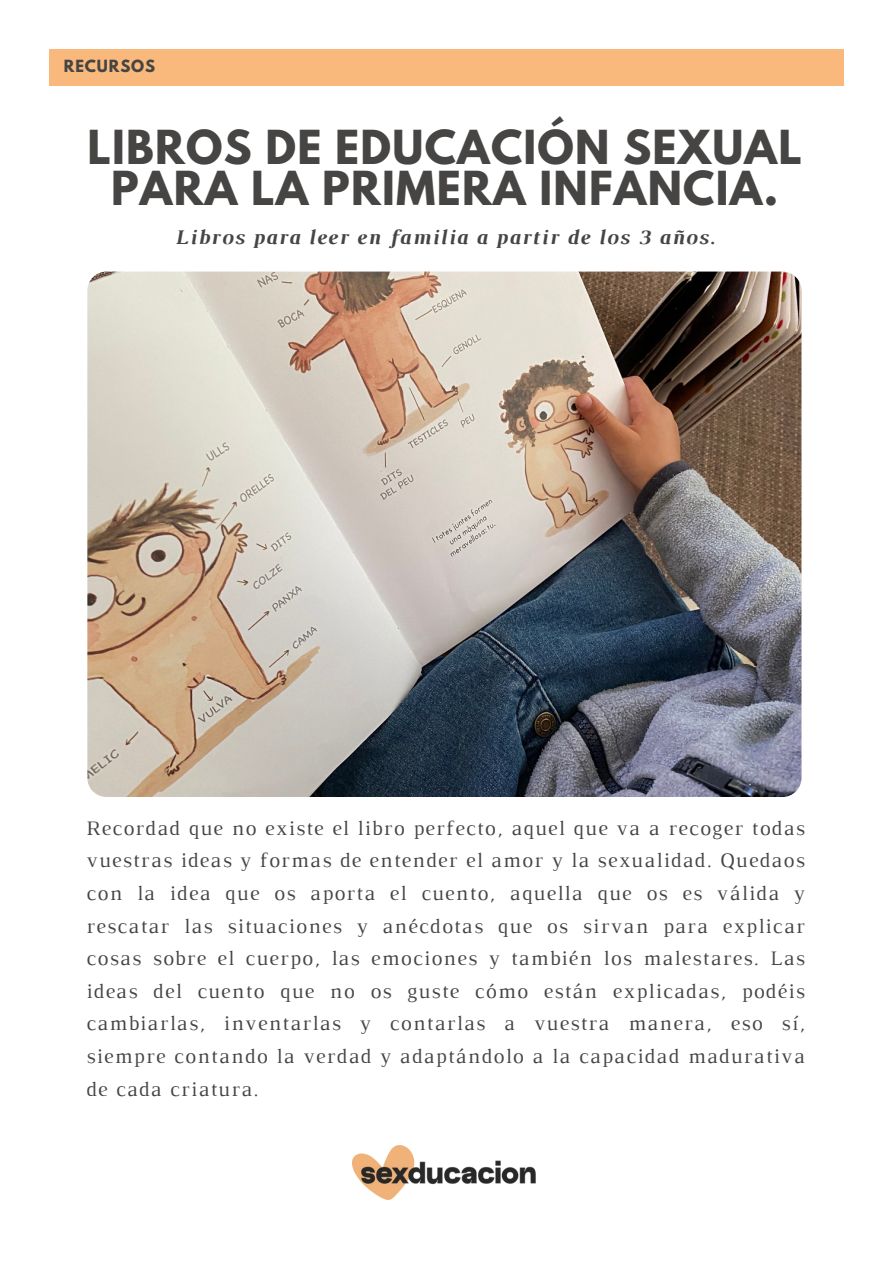
<style>
.page{position:relative;width:893px;height:1264px;background:#fff}
.page>*{position:absolute;margin:0;border:0;box-sizing:border-box;transform-origin:0 0}
.t1{font:700 41.55px/40.5px "League Spartan";letter-spacing:.03em;color:#464544;text-align:center}
.t2{font:italic 700 21.15px "Luthier";letter-spacing:.06em;color:#464544}
.t3{font:21px/32.5px "Luthier";letter-spacing:.06em;color:#464544;text-align:justify}
.t4{font:700 14.85px "League Spartan";letter-spacing:.06em;color:#464544}
</style>
<div class="page">
<div style="left:49px;top:49px;width:794px;height:36px;background:#fab97c"></div>
<img style="left:87px;top:271px;width:714px;height:526px;border-radius:19px">
<img style="left:353px;top:1145px;width:183px;height:54px">
<p class="t4" style="left:64px;top:58px;width:93px">RECURSOS</p>
<p class="t1" style="left:87px;top:132px;width:716px">LIBROS DE EDUCACIÓN SEXUAL<br>PARA LA PRIMERA INFANCIA.</p>
<p class="t2" style="left:174px;top:229px;width:541px">Libros para leer en familia a partir de los 3 años.</p>
<p class="t3" style="left:86px;top:813px;width:720px">Recordad que no existe el libro perfecto, aquel que va a recoger todas vuestras ideas y formas de entender el amor y la sexualidad. Quedaos con la idea que os aporta el cuento, aquella que os es válida y rescatar las situaciones y anécdotas que os sirvan para explicar cosas sobre el cuerpo, las emociones y también los malestares. Las ideas del cuento que no os guste cómo están explicadas, podéis cambiarlas, inventarlas y contarlas a vuestra manera, eso sí, siempre contando la verdad y adaptándolo a la capacidad madurativa de cada criatura.</p>
</div>
